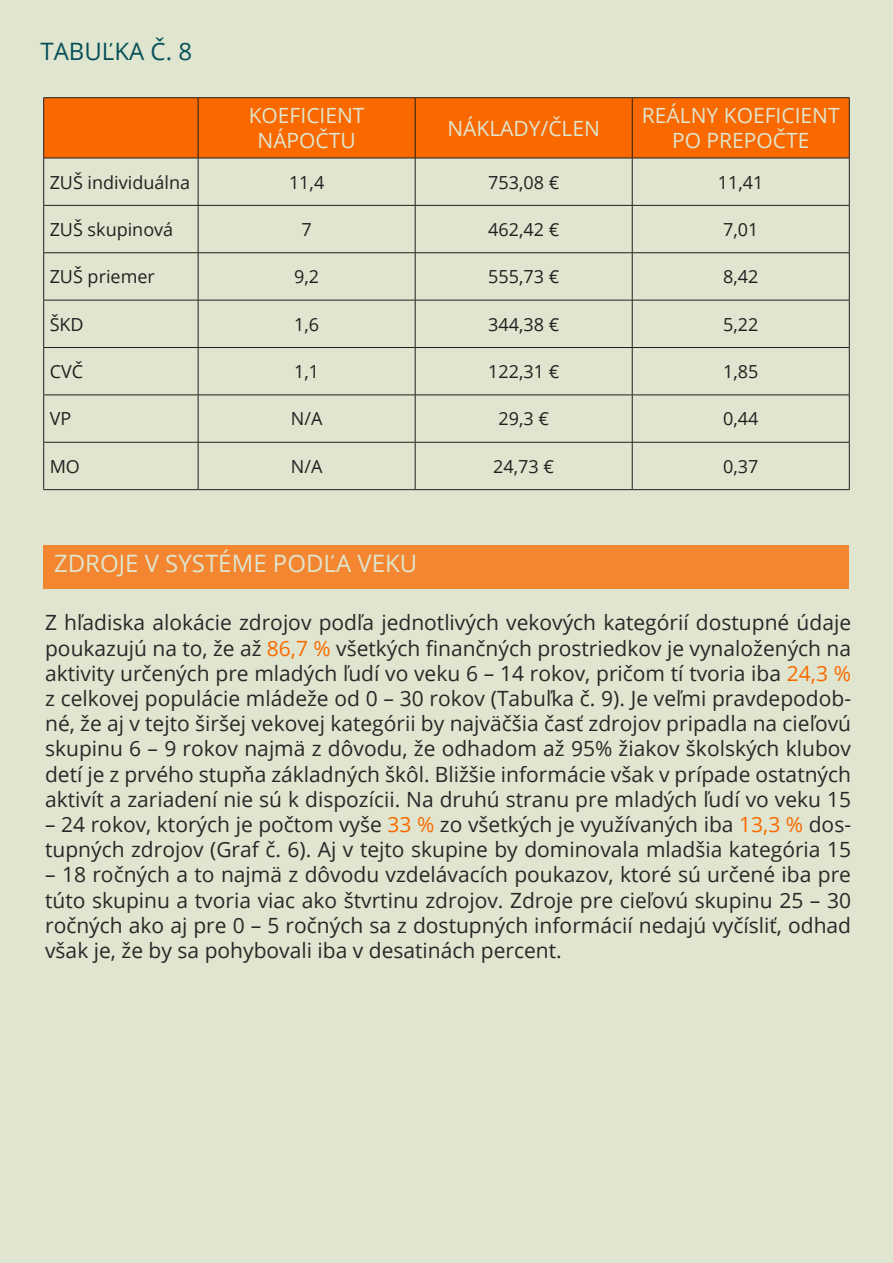
<style>
.page{position:relative;width:893px;height:1263px;background:#dfe5ce}
.page>*{position:absolute;margin:0;border:0;box-sizing:border-box;transform-origin:0 0}
.t1{font:24px "Open Sans";color:#dfe5ce}
.t2{font:24px "Open Sans";color:#065059}
.t3{font:21px/25.2px "Open Sans";color:#282828;text-align:justify}
.t4{font:21px/25.2px "Open Sans";color:#dfe5ce;text-align:center}
.t5{font:18px "Open Sans";color:#231f20}
.s1{color:#fa6900}
</style>
<div class="page">
<div style="left:44px;top:98px;width:805px;height:60px;background:#fa6900"></div>
<hr style="left:198px;top:98px;width:1px;height:60px;background:#231f20">
<hr style="left:198px;top:158px;width:1px;height:47px;background:#231f20">
<hr style="left:198px;top:206px;width:1px;height:47px;background:#231f20">
<hr style="left:198px;top:253px;width:1px;height:47px;background:#231f20">
<hr style="left:198px;top:300px;width:1px;height:47px;background:#231f20">
<hr style="left:198px;top:348px;width:1px;height:47px;background:#231f20">
<hr style="left:198px;top:395px;width:1px;height:47px;background:#231f20">
<hr style="left:198px;top:442px;width:1px;height:47px;background:#231f20">
<hr style="left:415px;top:98px;width:1px;height:60px;background:#231f20">
<hr style="left:415px;top:158px;width:1px;height:47px;background:#231f20">
<hr style="left:415px;top:206px;width:1px;height:47px;background:#231f20">
<hr style="left:415px;top:253px;width:1px;height:47px;background:#231f20">
<hr style="left:415px;top:300px;width:1px;height:47px;background:#231f20">
<hr style="left:415px;top:348px;width:1px;height:47px;background:#231f20">
<hr style="left:415px;top:395px;width:1px;height:47px;background:#231f20">
<hr style="left:415px;top:442px;width:1px;height:47px;background:#231f20">
<hr style="left:632px;top:98px;width:1px;height:60px;background:#231f20">
<hr style="left:632px;top:158px;width:1px;height:47px;background:#231f20">
<hr style="left:632px;top:206px;width:1px;height:47px;background:#231f20">
<hr style="left:632px;top:253px;width:1px;height:47px;background:#231f20">
<hr style="left:632px;top:300px;width:1px;height:47px;background:#231f20">
<hr style="left:632px;top:348px;width:1px;height:47px;background:#231f20">
<hr style="left:632px;top:395px;width:1px;height:47px;background:#231f20">
<hr style="left:632px;top:442px;width:1px;height:47px;background:#231f20">
<hr style="left:44px;top:97px;width:154px;height:1px;background:#231f20">
<hr style="left:43px;top:98px;width:1px;height:60px;background:#231f20">
<hr style="left:198px;top:97px;width:217px;height:1px;background:#231f20">
<hr style="left:415px;top:97px;width:217px;height:1px;background:#231f20">
<hr style="left:632px;top:97px;width:217px;height:1px;background:#231f20">
<hr style="left:849px;top:98px;width:1px;height:60px;background:#231f20">
<hr style="left:44px;top:158px;width:154px;height:1px;background:#231f20">
<hr style="left:43px;top:158px;width:1px;height:47px;background:#231f20">
<hr style="left:198px;top:158px;width:217px;height:1px;background:#231f20">
<hr style="left:415px;top:158px;width:217px;height:1px;background:#231f20">
<hr style="left:632px;top:158px;width:217px;height:1px;background:#231f20">
<hr style="left:849px;top:158px;width:1px;height:47px;background:#231f20">
<hr style="left:44px;top:205px;width:154px;height:1px;background:#231f20">
<hr style="left:43px;top:206px;width:1px;height:47px;background:#231f20">
<hr style="left:198px;top:205px;width:217px;height:1px;background:#231f20">
<hr style="left:415px;top:205px;width:217px;height:1px;background:#231f20">
<hr style="left:632px;top:205px;width:217px;height:1px;background:#231f20">
<hr style="left:849px;top:206px;width:1px;height:47px;background:#231f20">
<hr style="left:44px;top:252px;width:154px;height:1px;background:#231f20">
<hr style="left:43px;top:253px;width:1px;height:47px;background:#231f20">
<hr style="left:198px;top:252px;width:217px;height:1px;background:#231f20">
<hr style="left:415px;top:252px;width:217px;height:1px;background:#231f20">
<hr style="left:632px;top:252px;width:217px;height:1px;background:#231f20">
<hr style="left:849px;top:253px;width:1px;height:47px;background:#231f20">
<hr style="left:44px;top:300px;width:154px;height:1px;background:#231f20">
<hr style="left:43px;top:300px;width:1px;height:47px;background:#231f20">
<hr style="left:198px;top:300px;width:217px;height:1px;background:#231f20">
<hr style="left:415px;top:300px;width:217px;height:1px;background:#231f20">
<hr style="left:632px;top:300px;width:217px;height:1px;background:#231f20">
<hr style="left:849px;top:300px;width:1px;height:47px;background:#231f20">
<hr style="left:44px;top:347px;width:154px;height:1px;background:#231f20">
<hr style="left:43px;top:348px;width:1px;height:47px;background:#231f20">
<hr style="left:198px;top:347px;width:217px;height:1px;background:#231f20">
<hr style="left:415px;top:347px;width:217px;height:1px;background:#231f20">
<hr style="left:632px;top:347px;width:217px;height:1px;background:#231f20">
<hr style="left:849px;top:348px;width:1px;height:47px;background:#231f20">
<hr style="left:44px;top:395px;width:154px;height:1px;background:#231f20">
<hr style="left:43px;top:395px;width:1px;height:47px;background:#231f20">
<hr style="left:198px;top:395px;width:217px;height:1px;background:#231f20">
<hr style="left:415px;top:395px;width:217px;height:1px;background:#231f20">
<hr style="left:632px;top:395px;width:217px;height:1px;background:#231f20">
<hr style="left:849px;top:395px;width:1px;height:47px;background:#231f20">
<hr style="left:44px;top:442px;width:154px;height:1px;background:#231f20">
<hr style="left:43px;top:442px;width:1px;height:47px;background:#231f20">
<hr style="left:198px;top:442px;width:217px;height:1px;background:#231f20">
<hr style="left:415px;top:442px;width:217px;height:1px;background:#231f20">
<hr style="left:632px;top:442px;width:217px;height:1px;background:#231f20">
<hr style="left:849px;top:442px;width:1px;height:47px;background:#231f20">
<hr style="left:44px;top:489px;width:154px;height:1px;background:#231f20">
<hr style="left:198px;top:489px;width:217px;height:1px;background:#231f20">
<hr style="left:415px;top:489px;width:217px;height:1px;background:#231f20">
<hr style="left:632px;top:489px;width:217px;height:1px;background:#231f20">
<div style="left:44px;top:545px;width:805px;height:43px;background:#f48631"></div>
<p class="t2" style="left:40px;top:34px;width:153px">TABUĽKA Č. 8</p>
<p class="t4" style="left:249px;top:103px;width:117px">KOEFICIENT<br>NÁPOČTU</p>
<p class="t4" style="left:447px;top:115px;width:154px">NÁKLADY/ČLEN</p>
<p class="t4" style="left:642px;top:103px;width:199px">REÁLNY KOEFICIENT<br>PO PREPOČTE</p>
<p class="t5" style="left:50px;top:170px;width:142px">ZUŠ individuálna</p>
<p class="t5" style="left:289px;top:170px;width:37px">11,4</p>
<p class="t5" style="left:488px;top:170px;width:73px">753,08 €</p>
<p class="t5" style="left:718px;top:170px;width:47px">11,41</p>
<p class="t5" style="left:50px;top:217px;width:125px">ZUŠ skupinová</p>
<p class="t5" style="left:301px;top:217px;width:12px">7</p>
<p class="t5" style="left:488px;top:217px;width:73px">462,42 €</p>
<p class="t5" style="left:723px;top:217px;width:37px">7,01</p>
<p class="t5" style="left:50px;top:264px;width:107px">ZUŠ priemer</p>
<p class="t5" style="left:294px;top:264px;width:27px">9,2</p>
<p class="t5" style="left:488px;top:264px;width:73px">555,73 €</p>
<p class="t5" style="left:723px;top:264px;width:37px">8,42</p>
<p class="t5" style="left:50px;top:312px;width:36px">ŠKD</p>
<p class="t5" style="left:294px;top:312px;width:27px">1,6</p>
<p class="t5" style="left:488px;top:312px;width:73px">344,38 €</p>
<p class="t5" style="left:723px;top:312px;width:37px">5,22</p>
<p class="t5" style="left:50px;top:359px;width:35px">CVČ</p>
<p class="t5" style="left:294px;top:359px;width:27px">1,1</p>
<p class="t5" style="left:488px;top:359px;width:73px">122,31 €</p>
<p class="t5" style="left:723px;top:359px;width:37px">1,85</p>
<p class="t5" style="left:50px;top:407px;width:23px">VP</p>
<p class="t5" style="left:291px;top:407px;width:33px">N/A</p>
<p class="t5" style="left:498px;top:407px;width:52px">29,3 €</p>
<p class="t5" style="left:723px;top:407px;width:37px">0,44</p>
<p class="t5" style="left:50px;top:454px;width:32px">MO</p>
<p class="t5" style="left:291px;top:454px;width:33px">N/A</p>
<p class="t5" style="left:493px;top:454px;width:62px">24,73 €</p>
<p class="t5" style="left:723px;top:454px;width:37px">0,37</p>
<p class="t1" style="left:54px;top:547px;width:365px">ZDROJE V SYSTÉME PODĽA VEKU</p>
<p class="t3" style="left:45px;top:610px;width:807px">Z hľadiska alokácie zdrojov podľa jednotlivých vekových kategórií dostupné údaje poukazujú na to, že až <span class="s1">86,7 %</span> všetkých finančných prostriedkov je vynaložených na aktivity určených pre mladých ľudí vo veku 6 – 14 rokov, pričom tí tvoria iba <span class="s1">24,3 % </span>z celkovej populácie mládeže od 0 – 30 rokov (Tabuľka č. 9). Je veľmi pravdepodob&shy;né, že aj v tejto širšej vekovej kategórii by najväčšia časť zdrojov pripadla na cieľovú skupinu 6 – 9 rokov najmä z dôvodu, že odhadom až 95% žiakov školských klubov detí je z prvého stupňa základných škôl. Bližšie informácie však v prípade ostatných aktivít a zariadení nie sú k dispozícii. Na druhú stranu pre mladých ľudí vo veku 15</p>
<p class="t3" style="left:45px;top:811px;width:807px">– 24 rokov, ktorých je počtom vyše <span class="s1">33 %</span> zo všetkých je využívaných iba <span class="s1">13,3 %</span> dos&shy;tupných zdrojov (Graf č. 6). Aj v tejto skupine by dominovala mladšia kategória 15</p>
<p class="t3" style="left:45px;top:862px;width:807px">– 18 ročných a to najmä z dôvodu vzdelávacích poukazov, ktoré sú určené iba pre túto skupinu a tvoria viac ako štvrtinu zdrojov. Zdroje pre cieľovú skupinu 25 – 30 ročných ako aj pre 0 – 5 ročných sa z dostupných informácií nedajú vyčísliť, odhad však je, že by sa pohybovali iba v desatinách percent.</p>
</div>
